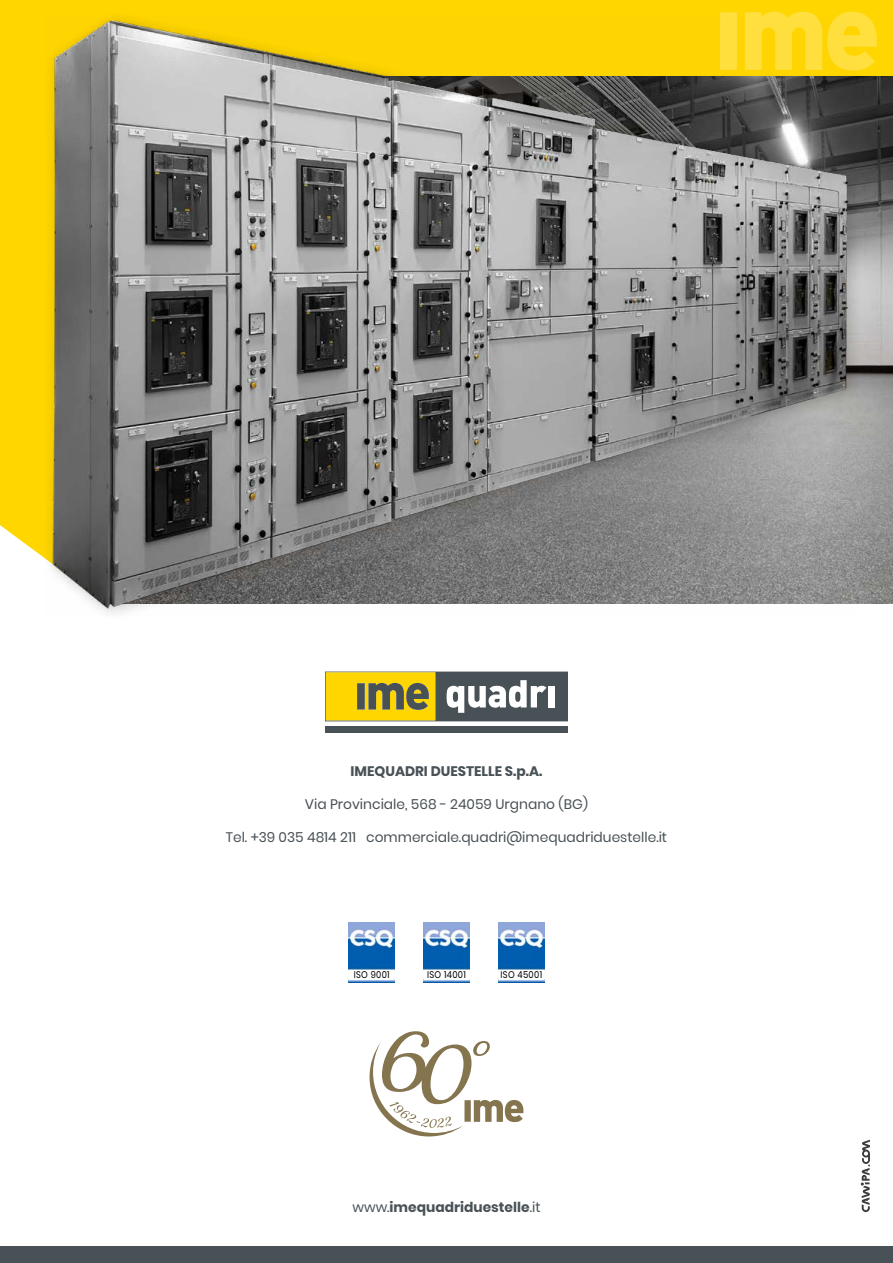
<style>
.page{position:relative;width:893px;height:1263px;background:#fff}
.page>*{position:absolute;margin:0;border:0;box-sizing:border-box;transform-origin:0 0}
.t1{font:13.8px "Poppins";color:#485156}
.t2{font:700 13.8px "Poppins";color:#485156}
.t3{font:9.6px "Poppins";letter-spacing:.04em;color:#000;scale:.88 1}
.s1{font-weight:400}
</style>
<div class="page">
<div style="left:98px;top:0;width:795px;height:77px;background:#ffd600"></div>
<svg style="left:861px;top:1140px;width:9px;height:72px"></svg>
<div style="left:0;top:1247px;width:893px;height:16px;background:#485156"></div>
<div style="left:0;top:0;width:98px;height:557px;background:#ffd600"></div>
<svg style="left:864px;top:14px;width:13px;height:55px"></svg>
<div style="left:325px;top:726px;width:243px;height:6px;background:#485156"></div>
<svg style="left:325px;top:671px;width:243px;height:50px;background:#9d9555"></svg>
<img style="left:498px;top:923px;width:46px;height:60px">
<div style="left:499px;top:970px;width:44px;height:9px;background:#fff"></div>
<img style="left:423px;top:923px;width:47px;height:60px">
<div style="left:424px;top:970px;width:45px;height:9px;background:#fff"></div>
<img style="left:349px;top:923px;width:46px;height:60px">
<div style="left:349px;top:970px;width:45px;height:9px;background:#fff"></div>
<svg style="left:370px;top:1031px;width:153px;height:105px"></svg>
<img style="left:864px;top:77px;width:29px;height:527px">
<div style="left:43px;top:10px;width:821px;height:613px;background:#000;opacity:.2"></div>
<img style="left:45px;top:16px;width:811px;height:599px">
<p class="t2" style="left:350px;top:763px;width:193px">IMEQUADRI DUESTELLE S.p.A.</p>
<p class="t1" style="left:305px;top:796px;width:285px">Via Provinciale, 568 - 24059 Urgnano (BG)</p>
<p class="t1" style="left:226px;top:829px;width:443px">Tel. +39 035 4814 211 commerciale.quadri@imequadriduestelle.it</p>
<p class="t3" style="left:354px;top:969px;width:42px">ISO 9001</p>
<p class="t3" style="left:427px;top:969px;width:46px">ISO 14001</p>
<p class="t3" style="left:500px;top:969px;width:49px">ISO 45001</p>
<p class="t2" style="left:352px;top:1199px;width:189px"><span class="s1">www.</span>imequadriduestelle<span class="s1">.it</span></p>
</div>
